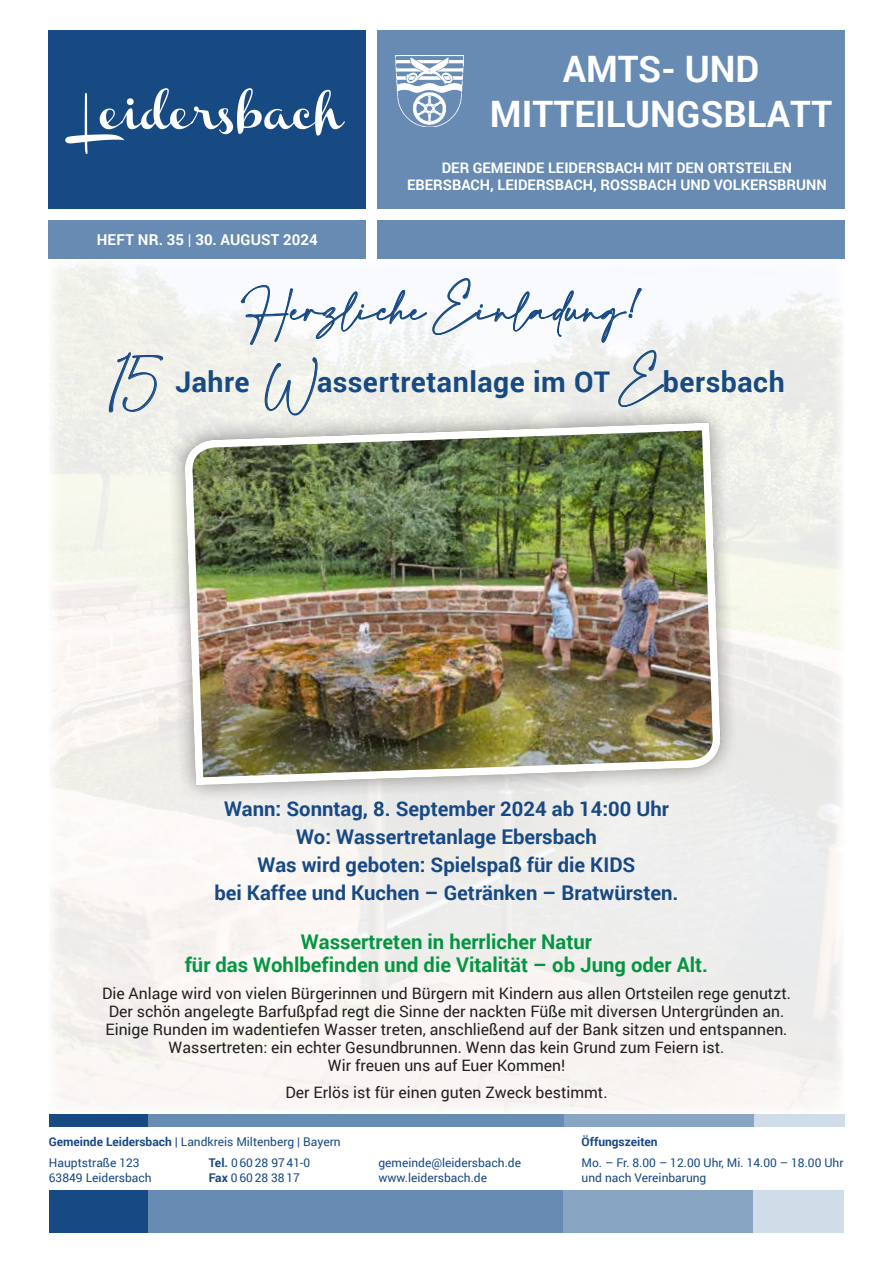
<style>
.page{position:relative;width:893px;height:1263px;background:#fff}
.page>*{position:absolute;margin:0;border:0;box-sizing:border-box;transform-origin:0 0}
.t1{font:700 36.45px/45px "Roboto";color:#fff;text-align:center}
.t2{font:700 28.5px "Roboto";letter-spacing:.015em;color:#174983}
.t3{font:28.5px "Amalfi Coast";letter-spacing:.01em;color:#174983}
.t4{font:700 20.25px/27.8px "Roboto";color:#174983;text-align:center}
.t5{font:700 20.25px/22.5px "Roboto";color:#03953f;text-align:center}
.t6{font:15.75px/18px "Roboto";color:#231f20;text-align:center}
.t7{font:700 15px "Roboto";letter-spacing:.005em;color:#fff}
.t8{font:700 14.55px "Roboto";color:#fff}
.t9{font:12px/15px "Roboto";color:#174983}
.t10{font:700 12px "Roboto";color:#174983}
.s1{font-weight:400}
.s2{font-family:"Amalfi Coast";font-weight:400}
.s3{font-weight:700}
</style>
<div class="page">
<div style="left:48px;top:30px;width:318px;height:178px;background:#174983"></div>
<svg style="left:65px;top:88px;width:280px;height:66px"></svg>
<div style="left:377px;top:30px;width:468px;height:178px;background:#678bb3"></div>
<div style="left:48px;top:220px;width:318px;height:39px;background:#678bb3"></div>
<div style="left:377px;top:220px;width:468px;height:39px;background:#678bb3"></div>
<img style="left:396px;top:55px;width:67px;height:72px">
<div style="left:49px;top:1191px;width:100px;height:42px;background:#174983"></div>
<div style="left:148px;top:1191px;width:98px;height:42px;background:#678bb3"></div>
<div style="left:246px;top:1191px;width:64px;height:42px;background:#678bb3"></div>
<div style="left:310px;top:1191px;width:264px;height:42px;background:#678bb3"></div>
<div style="left:563px;top:1191px;width:197px;height:42px;background:#88a5c3"></div>
<div style="left:753px;top:1191px;width:91px;height:42px;background:#d0dce7"></div>
<div style="left:49px;top:1114px;width:100px;height:13px;background:#174983"></div>
<div style="left:149px;top:1114px;width:98px;height:13px;background:#678bb3"></div>
<div style="left:247px;top:1114px;width:63px;height:13px;background:#678bb3"></div>
<div style="left:310px;top:1114px;width:264px;height:13px;background:#678bb3"></div>
<div style="left:564px;top:1114px;width:196px;height:13px;background:#88a5c3"></div>
<div style="left:754px;top:1114px;width:90px;height:13px;background:#d0dce7"></div>
<svg style="left:109px;top:352px;width:54px;height:61px;background:#d3d9dc"></svg>
<svg style="left:240px;top:278px;width:424px;height:124px"></svg>
<svg style="left:163px;top:402px;width:579px;height:404px;background:#eaeae5"></svg>
<img style="left:185px;top:419px;width:535px;height:370px">
<h1 class="t1" style="left:490px;top:45px;width:344px">AMTS- UND<br>MITTEILUNGSBLATT</h1>
<p class="t8" style="left:442px;top:157px;width:51px">Der Gemeinde</p>
<p class="t8" style="left:548px;top:157px;width:17px">Leide</p>
<p class="t8" style="left:586px;top:157px;width:20px">rsba</p>
<p class="t8" style="left:624px;top:157px;width:33px">ch mit</p>
<p class="t8" style="left:676px;top:157px;width:10px">den</p>
<p class="t8" style="left:708px;top:157px;width:29px">Ortsteilen</p>
<p class="t8" style="left:407px;top:175px;width:46px">Ebersba</p>
<p class="t8" style="left:471px;top:175px;width:44px">ch, Leide</p>
<p class="t8" style="left:536px;top:175px;width:20px">rsba</p>
<p class="t8" style="left:573px;top:175px;width:118px">ch, RoSSbach und</p>
<p class="t8" style="left:714px;top:175px;width:94px">Volkersbrunn</p>
<p class="t7" style="left:97px;top:229px;width:144px">HEFT NR. 35 <span class="s1">|</span> 30. August</p>
<p class="t7" style="left:283px;top:229px;width:36px">2024</p>
<h2 class="t3" style="left:246px;top:294px;width:402px">Herzliche Einladung!</h2>
<h2 class="t2" style="left:108px;top:362px;width:678px"><span class="s2">15</span> Jahre <span class="s2">W</span>assertretanlage im OT <span class="s2">E</span>bersbach</h2>
<p class="t4" style="left:214px;top:794px;width:466px">Wann: Sonntag, 8. September 2024 ab 14:00 Uhr Wo: Wassertretanlage Ebersbach<br>Was wird geboten: Spielspaß für die KIDS<br>bei Kaffee und Kuchen – Getränken – Bratwürsten.</p>
<p class="t5" style="left:185px;top:930px;width:525px">Wassertreten in herrlicher Natur<br>für das Wohlbefinden und die Vitalität – ob Jung oder Alt.</p>
<p class="t6" style="left:102px;top:984px;width:690px">Die Anlage wird von vielen Bürgerinnen und Bürgern mit Kindern aus allen Ortsteilen rege genutzt.<br>Der schön angelegte Barfußpfad regt die Sinne der nackten Füße mit diversen Untergründen an.<br>Einige Runden im wadentiefen Wasser treten, anschließend auf der Bank sitzen und entspannen.<br>Wassertreten: ein echter Gesundbrunnen. Wenn das kein Grund zum Feiern ist.<br>Wir freuen uns auf Euer Kommen!</p>
<p class="t6" style="left:285px;top:1082px;width:324px">Der Erlös ist für einen guten Zweck bestimmt.</p>
<p class="t9" style="left:49px;top:1131px;width:293px;line-height:21px"><span class="s3">Gemeinde Leidersbach |</span> Landkreis Miltenberg | Bayern<br>Hauptstraße 123</p>
<p class="t9" style="left:49px;top:1170px;width:104px">63849 Leidersbach</p>
<p class="t9" style="left:209px;top:1155px;width:103px"><span class="s3">Tel.</span> 0 60 28 97 41-0<br><span class="s3">Fax</span> 0 60 28 38 17</p>
<p class="t9" style="left:378px;top:1155px;width:144px">gemeinde@leidersbach.de www.leidersbach.de</p>
<p class="t10" style="left:582px;top:1133px;width:78px">Öffungszeiten</p>
<p class="t9" style="left:582px;top:1155px;width:263px">Mo. – Fr. 8.00 – 12.00 Uhr, Mi. 14.00 – 18.00 Uhr und nach Vereinbarung</p>
</div>
